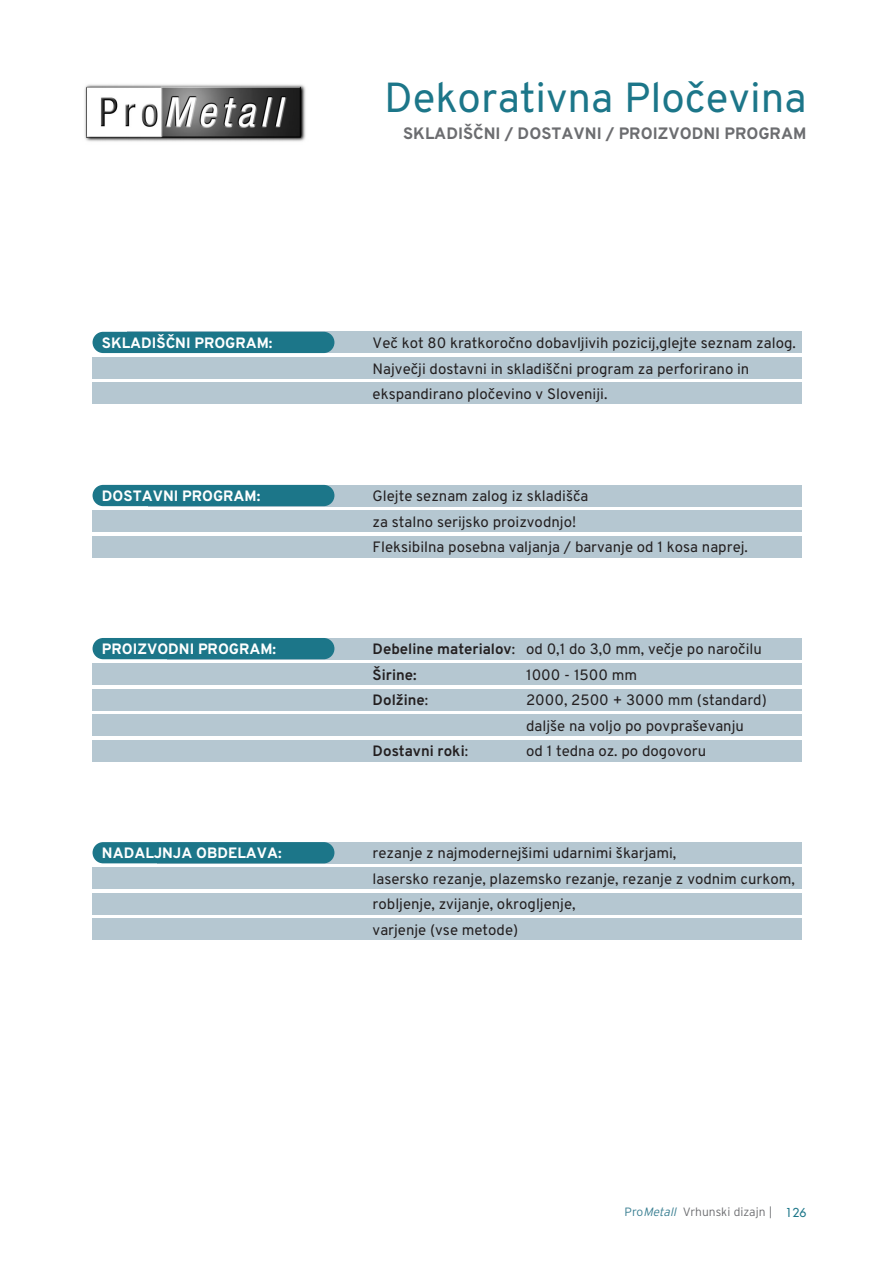
<style>
.page{position:relative;width:893px;height:1263px;background:#fff}
.page>*{position:absolute;margin:0;border:0;box-sizing:border-box;transform-origin:0 0}
.t1{font:42px "Overpass";color:#1c7689}
.t2{font:800 16.5px "Overpass";color:#6c6d70}
.t3{font:15px/25.5px "Overpass";color:#231f20}
.t4{font:800 15px "Overpass";color:#fff}
.t5{font:700 15px "Overpass";color:#231f20}
.t6{font:300 12px "Interstate";color:#6c6d70}
.t7{font:12px "Futura";color:#1c7689}
.s1{font-weight:700}
.s2{font-weight:400}
.s3{color:#3a7f92}
.s4{font-style:italic;color:#3a7f92}
</style>
<div class="page">
<img style="left:84px;top:84px;width:222px;height:58px">
<div style="left:127px;top:332px;width:675px;height:21px;background:#b5c7d1"></div>
<div style="left:93px;top:332px;width:241px;height:21px;background:#1c7689;border-radius:11px"></div>
<div style="left:93px;top:357px;width:709px;height:22px;background:#b5c7d1"></div>
<div style="left:93px;top:383px;width:709px;height:21px;background:#b5c7d1"></div>
<div style="left:148px;top:485px;width:654px;height:21px;background:#b5c7d1"></div>
<div style="left:93px;top:485px;width:241px;height:21px;background:#1c7689;border-radius:11px"></div>
<div style="left:93px;top:510px;width:709px;height:22px;background:#b5c7d1"></div>
<div style="left:93px;top:536px;width:709px;height:21px;background:#b5c7d1"></div>
<div style="left:167px;top:638px;width:635px;height:21px;background:#b5c7d1"></div>
<div style="left:93px;top:638px;width:241px;height:21px;background:#1c7689;border-radius:11px"></div>
<div style="left:93px;top:663px;width:709px;height:22px;background:#b5c7d1"></div>
<div style="left:93px;top:689px;width:709px;height:21px;background:#b5c7d1"></div>
<div style="left:93px;top:714px;width:709px;height:22px;background:#b5c7d1"></div>
<div style="left:93px;top:740px;width:709px;height:21px;background:#b5c7d1"></div>
<div style="left:157px;top:842px;width:645px;height:21px;background:#b5c7d1"></div>
<div style="left:93px;top:842px;width:241px;height:21px;background:#1c7689;border-radius:11px"></div>
<div style="left:93px;top:868px;width:709px;height:21px;background:#b5c7d1"></div>
<div style="left:93px;top:893px;width:709px;height:21px;background:#b5c7d1"></div>
<div style="left:93px;top:919px;width:709px;height:21px;background:#b5c7d1"></div>
<h1 class="t1" style="left:384px;top:81px;width:424px">Dekorativna Pločevina</h1>
<p class="t2" style="left:403px;top:127px;width:405px">SKLADIŠČNI / DOSTAVNI / PROIZVODNI PROGRAM</p>
<p class="t4" style="left:102px;top:337px;width:172px">SKLADIŠČNI PROGRAM:</p>
<p class="t3" style="left:373px;top:331px;width:425px">Več kot 80 kratkoročno dobavljivih pozicij,glejte seznam zalog.<br>Največji dostavni in skladiščni program za perforirano in ekspandirano pločevino v Sloveniji.</p>
<p class="t4" style="left:102px;top:490px;width:160px">DOSTAVNI PROGRAM:</p>
<p class="t3" style="left:373px;top:484px;width:377px">Glejte seznam zalog iz skladišča<br>za stalno serijsko proizvodnjo!<br>Fleksibilna posebna valjanja / barvanje od 1 kosa naprej.</p>
<p class="t4" style="left:102px;top:643px;width:176px">PROIZVODNI PROGRAM:</p>
<p class="t3" style="left:373px;top:637px;width:391px"><span class="s1">Debeline materialov</span>: od 0,1 do 3,0 mm, večje po naročilu<br><span class="s1">Širine:</span></p>
<p class="t3" style="left:526px;top:663px;width:113px">1000 - 1500 mm</p>
<p class="t5" style="left:373px;top:690px;width:57px">Dolžine<span class="s2">:</span></p>
<p class="t3" style="left:526px;top:688px;width:242px">2000, 2500 + 3000 mm (standard) daljše na voljo po povpraševanju</p>
<p class="t5" style="left:373px;top:741px;width:97px">Dostavni roki<span class="s2">:</span></p>
<p class="t3" style="left:526px;top:739px;width:181px">od 1 tedna oz. po dogovoru</p>
<p class="t4" style="left:102px;top:847px;width:181px">NADALJNJA OBDELAVA:</p>
<p class="t3" style="left:373px;top:841px;width:424px">rezanje z najmodernejšimi udarnimi škarjami,<br>lasersko rezanje, plazemsko rezanje, rezanje z vodnim curkom, robljenje, zvijanje, okrogljenje,<br>varjenje (vse metode)</p>
<p class="t6" style="left:625px;top:1207px;width:149px"><span class="s3">Pro</span><span class="s4">Metall</span> Vrhunski dizajn |</p>
<p class="t7" style="left:786px;top:1206px;width:22px">126</p>
</div>
